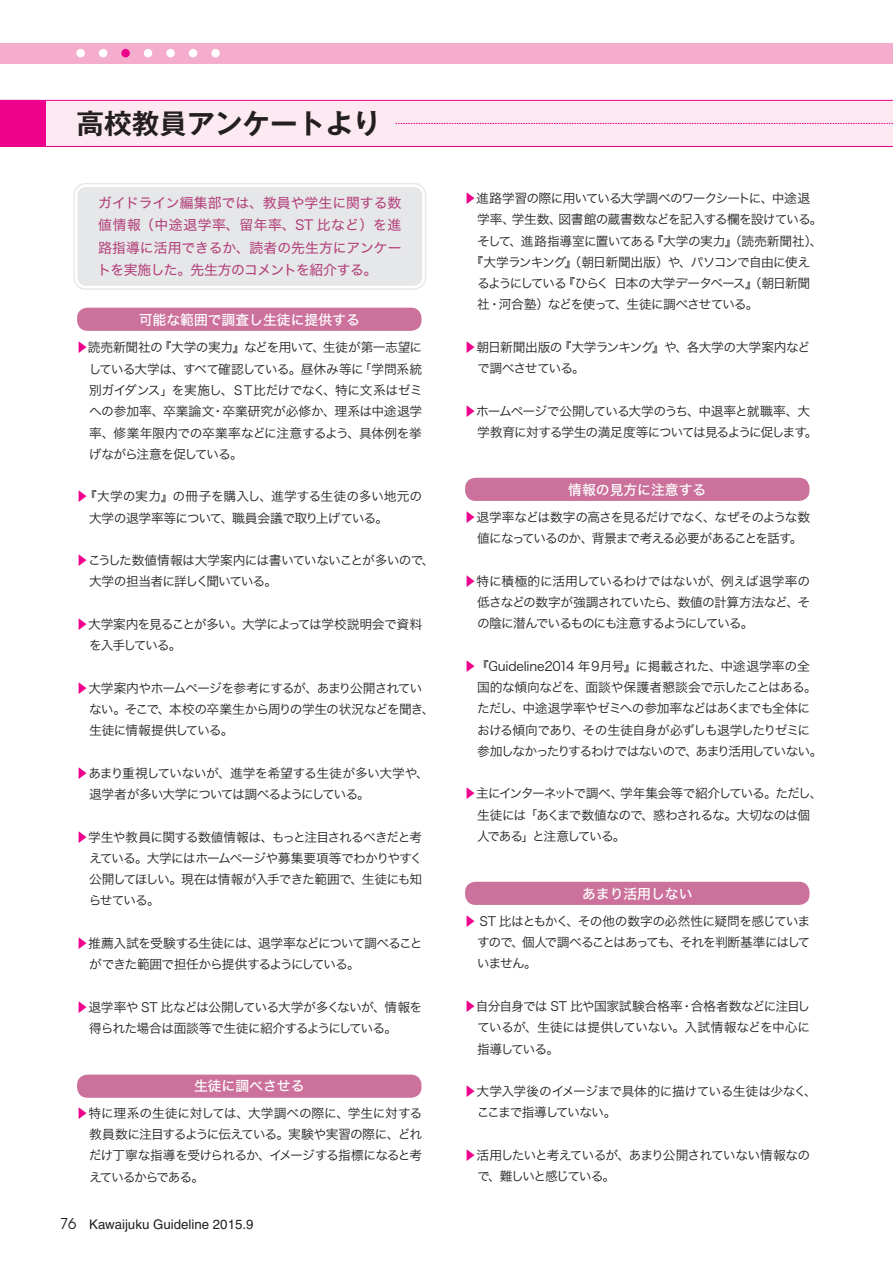
<style>
.page{position:relative;width:893px;height:1263px;background:#fff}
.page>*{position:absolute;margin:0;border:0;box-sizing:border-box;transform-origin:0 0}
.t1{font:700 27.6px "Gothic MB101 Pro De";color:#231f20}
.ノーマル{font:14.85px "Avant Garde";color:#231f20}
.t2{font:13.8px/22.4px "Hira Kaku Std W4";letter-spacing:-.015em;color:#b23f79;text-align:justify}
.t3{font:13.8px "Hira Kaku Std W5";color:#fff}
.ノーマル-2{font:13.35px "Helvetica";color:#231f20}
.t4{font:12.75px/21.3px "Hira Kaku Std W3";letter-spacing:-.065em;color:#231f20}
.t5{font:12.75px/21.3px "Hira Kaku Std W3";letter-spacing:-.02em;color:#231f20}
.t6{font:12.75px/21.3px "Hira Kaku Std W3";letter-spacing:-.045em;color:#231f20}
.t7{font:12.75px "Hira Kaku Std W3";letter-spacing:-.03em;color:#231f20}
.s1{font-family:"Shin Go Pro";color:#ed028c}
</style>
<div class="page">
<div style="left:0;top:43px;width:893px;height:20px;background:#f5adce"></div>
<div style="left:76px;top:49px;width:9px;height:8px;background:#fff;border-radius:50%"></div>
<div style="left:99px;top:49px;width:8px;height:8px;background:#fff;border-radius:50%"></div>
<div style="left:121px;top:49px;width:9px;height:8px;background:#ed028c;border-radius:50%"></div>
<div style="left:144px;top:49px;width:8px;height:8px;background:#fff;border-radius:50%"></div>
<div style="left:166px;top:49px;width:9px;height:8px;background:#fff;border-radius:50%"></div>
<div style="left:189px;top:49px;width:8px;height:8px;background:#fff;border-radius:50%"></div>
<div style="left:211px;top:49px;width:9px;height:8px;background:#fff;border-radius:50%"></div>
<div style="left:78px;top:187px;width:344px;height:99px;background:#e6e7e9;border-radius:9px"></div>
<div style="left:73px;top:183px;width:353px;height:107px;border:1px solid #e6e7e9;border-radius:12px"></div>
<div style="left:78px;top:187px;width:344px;height:99px;border:4px solid #e6e7e9;border-radius:6px"></div>
<div style="left:39px;top:100px;width:853px;height:47px;background:#fce9f1"></div>
<div style="left:0;top:100px;width:45px;height:47px;background:#ed028c"></div>
<hr style="left:0;top:100px;width:893px;height:1px;background:#ed028c">
<hr style="left:0;top:146px;width:893px;height:1px;background:#ed028c">
<svg style="left:395px;top:123px;width:498px;height:1px"></svg>
<div style="left:77px;top:308px;width:344px;height:23px;background:#cb719b;border-radius:10px"></div>
<div style="left:77px;top:1074px;width:344px;height:24px;background:#cb719b;border-radius:10px"></div>
<div style="left:465px;top:478px;width:344px;height:23px;background:#cb719b;border-radius:10px"></div>
<div style="left:465px;top:882px;width:344px;height:23px;background:#cb719b;border-radius:10px"></div>
<p class="t1" style="left:77px;top:100px;width:306px">高校教員アンケートより</p>
<p class="t2" style="left:98px;top:192px;width:305px">ガイドライン編集部では、教員や学生に関する数値情報（中途退学率、留年率、ST 比など）を進路指導に活用できるか、読者の先生方にアンケートを実施した。先生方のコメントを紹介する。</p>
<p class="t3" style="left:139px;top:309px;width:223px">可能な範囲で調査し生徒に提供する</p>
<p class="t4" style="left:89px;top:337px;width:335px;text-align:justify;text-indent:-13px"><span class="s1">▶</span>読売新聞社の『大学の実力』などを用いて、生徒が第一志望にしている大学は、すべて確認している。昼休み等に「学問系統別ガイダンス」を実施し、ＳＴ比だけでなく、特に文系はゼミへの参加率、卒業論文・卒業研究が必修か、理系は中途退学率、修業年限内での卒業率などに注意するよう、具体例を挙げながら注意を促している。</p>
<p class="t5" style="left:89px;top:486px;width:335px;text-indent:-13px"><span class="s1">▶</span>『大学の実力』の冊子を購入し、進学する生徒の多い地元の大学の退学率等について、職員会議で取り上げている。</p>
<p class="t4" style="left:89px;top:549px;width:347px;text-indent:-13px"><span class="s1">▶</span>こうした数値情報は大学案内には書いていないことが多いので、大学の担当者に詳しく聞いている。</p>
<p class="t4" style="left:89px;top:613px;width:335px;text-indent:-13px"><span class="s1">▶</span>大学案内を見ることが多い。大学によっては学校説明会で資料を入手している。</p>
<p class="t4" style="left:89px;top:677px;width:347px;text-indent:-13px"><span class="s1">▶</span>大学案内やホームページを参考にするが、あまり公開されていない。そこで、本校の卒業生から周りの学生の状況などを聞き、生徒に情報提供している。</p>
<p class="t4" style="left:89px;top:762px;width:341px;text-indent:-13px"><span class="s1">▶</span>あまり重視していないが、進学を希望する生徒が多い大学や、退学者が多い大学については調べるようにしている。</p>
<p class="t4" style="left:89px;top:826px;width:335px;text-align:justify;text-indent:-13px"><span class="s1">▶</span>学生や教員に関する数値情報は、もっと注目されるべきだと考えている。大学にはホームページや募集要項等でわかりやすく公開してほしい。現在は情報が入手できた範囲で、生徒にも知らせている。</p>
<p class="t4" style="left:89px;top:932px;width:335px;text-indent:-13px"><span class="s1">▶</span>推薦入試を受験する生徒には、退学率などについて調べることができた範囲で担任から提供するようにしている。</p>
<p class="t4" style="left:89px;top:996px;width:335px;text-indent:-13px"><span class="s1">▶</span>退学率や ST 比などは公開している大学が多くないが、情報を得られた場合は面談等で生徒に紹介するようにしている。</p>
<p class="t3" style="left:194px;top:1076px;width:112px">生徒に調べさせる</p>
<p class="t4" style="left:89px;top:1102px;width:335px;text-align:justify;text-indent:-13px"><span class="s1">▶</span>特に理系の生徒に対しては、大学調べの際に、学生に対する教員数に注目するように伝えている。実験や実習の際に、どれだけ丁寧な指導を受けられるか、イメージする指標になると考えているからである。</p>
<p class="ノーマル" style="left:60px;top:1214px;width:18px">76</p>
<p class="ノーマル-2" style="left:89px;top:1216px;width:166px">Kawaijuku Guideline 2015.9</p>
<p class="t4" style="left:464px;top:187px;width:348px"><span class="s1">▶</span>進路学習の際に用いている大学調べのワークシートに、中途退</p>
<p class="t4" style="left:477px;top:209px;width:347px">学率、学生数、図書館の蔵書数などを記入する欄を設けている。</p>
<p class="t7" style="left:477px;top:231px;width:347px">そして、進路指導室に置いてある『大学の実力』（読売新聞社）、</p>
<p class="t4" style="left:471px;top:251px;width:341px">『大学ランキング』（朝日新聞出版）や、パソコンで自由に使え</p>
<p class="t4" style="left:477px;top:272px;width:335px">るようにしている『ひらく 日本の大学データベース』（朝日新聞</p>
<p class="t4" style="left:477px;top:294px;width:283px">社・河合塾）などを使って、生徒に調べさせている。</p>
<p class="t4" style="left:477px;top:336px;width:335px;text-indent:-13px"><span class="s1">▶</span>朝日新聞出版の『大学ランキング』や、各大学の大学案内などで調べさせている。</p>
<p class="t4" style="left:477px;top:400px;width:342px;text-indent:-13px"><span class="s1">▶</span>ホームページで公開している大学のうち、中退率と就職率、大学教育に対する学生の満足度等については見るように促します。</p>
<p class="t3" style="left:568px;top:479px;width:140px">情報の見方に注意する</p>
<p class="t4" style="left:464px;top:506px;width:348px;text-align:center"><span class="s1">▶</span>退学率などは数字の高さを見るだけでなく、なぜそのような数値になっているのか、背景まで考える必要があることを話す。</p>
<p class="t4" style="left:477px;top:570px;width:335px;text-align:justify;text-indent:-13px"><span class="s1">▶</span>特に積極的に活用しているわけではないが、例えば退学率の低さなどの数字が強調されていたら、数値の計算方法など、その陰に潜んでいるものにも注意するようにしている。</p>
<p class="t4" style="left:477px;top:655px;width:347px;text-indent:-13px"><span class="s1">▶</span>『Guideline2014 年９月号』に掲載された、中途退学率の全国的な傾向などを、面談や保護者懇談会で示したことはある。ただし、中途退学率やゼミへの参加率などはあくまでも全体における傾向であり、その生徒自身が必ずしも退学したりゼミに参加しなかったりするわけではないので、あまり活用していない。</p>
<p class="t4" style="left:477px;top:783px;width:347px;text-indent:-13px"><span class="s1">▶</span>主にインターネットで調べ、学年集会等で紹介している。ただし、生徒には｢あくまで数値なので、惑わされるな。大切なのは個人である｣と注意している。</p>
<p class="t3" style="left:582px;top:883px;width:112px">あまり活用しない</p>
<p class="t4" style="left:477px;top:910px;width:335px;text-align:justify;text-indent:-13px"><span class="s1">▶</span> ST 比はともかく、その他の数字の必然性に疑問を感じていますので、個人で調べることはあっても、それを判断基準にはしていません。</p>
<p class="t4" style="left:477px;top:995px;width:335px;text-align:justify;text-indent:-13px"><span class="s1">▶</span>自分自身では ST 比や国家試験合格率・合格者数などに注目しているが、生徒には提供していない。入試情報などを中心に指導している。</p>
<p class="t6" style="left:477px;top:1080px;width:342px;text-indent:-13px"><span class="s1">▶</span>大学入学後のイメージまで具体的に描けている生徒は少なく、ここまで指導していない。</p>
<p class="t4" style="left:477px;top:1144px;width:335px;text-indent:-13px"><span class="s1">▶</span>活用したいと考えているが、あまり公開されていない情報なので、難しいと感じている。</p>
</div>
